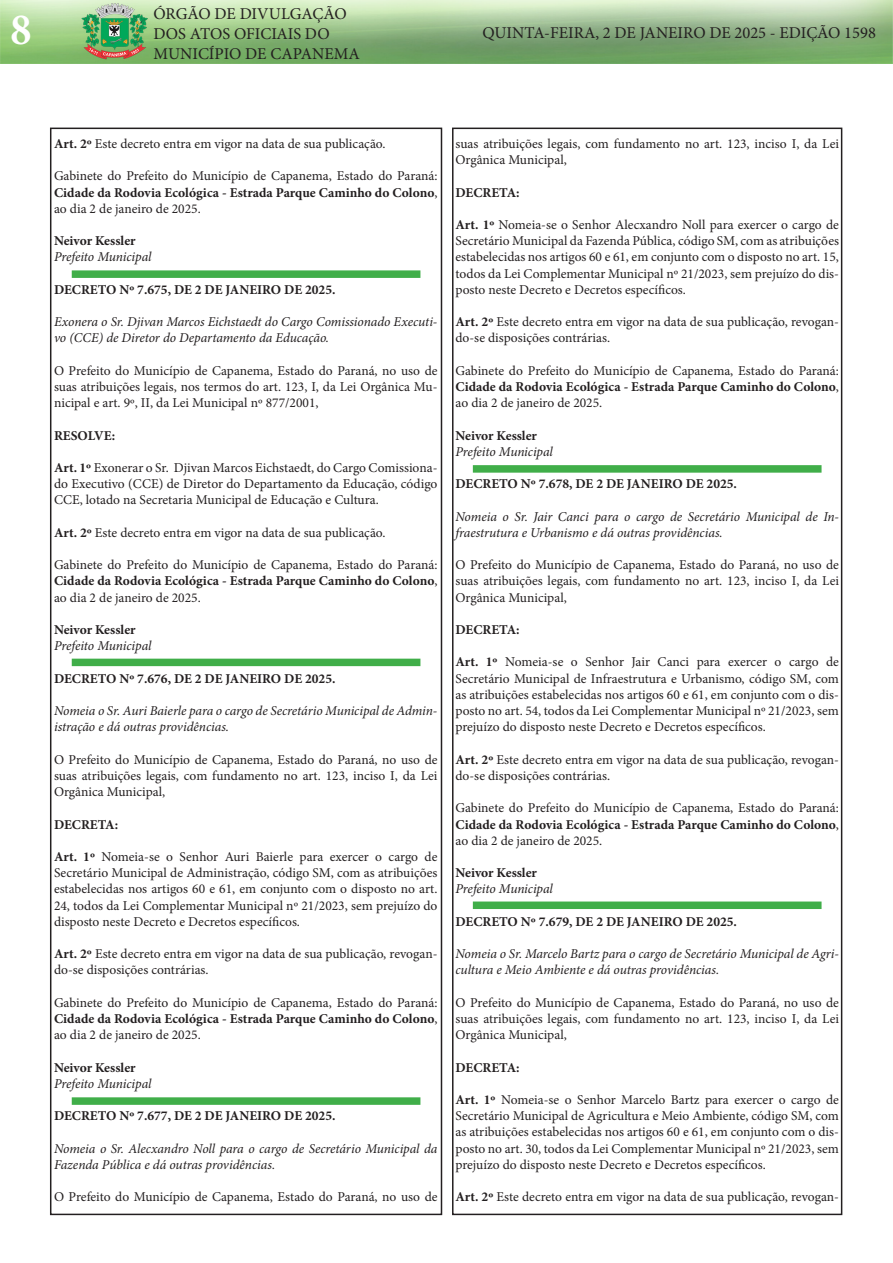
<style>
.page{position:relative;width:893px;height:1263px;background:#fff}
.page>*{position:absolute;margin:0;border:0;box-sizing:border-box;transform-origin:0 0}
.t1{font:700 condensed 45px "Minion Pro";color:#fff}
.t2{font:16.5px/19.8px "Minion Pro";color:#231f20}
.t3{font:13.5px/16.2px "Minion Pro";color:#231f20;text-align:justify}
.t4{font:italic 13.5px/16.2px "Minion Pro";letter-spacing:-.005em;color:#231f20}
.t5{font:700 13.5px "Minion Pro";color:#231f20}
.s1{font-weight:700}
</style>
<div class="page">
<div style="left:50px;top:128px;width:392px;height:1087px;border:2px solid #231f20"></div>
<img style="left:0;top:0;width:893px;height:64px">
<div style="left:452px;top:128px;width:390px;height:1087px;border:2px solid #231f20"></div>
<div style="left:72px;top:270px;width:348px;height:8px;background:#40ae49"></div>
<div style="left:72px;top:659px;width:348px;height:7px;background:#40ae49"></div>
<div style="left:72px;top:1097px;width:348px;height:8px;background:#40ae49"></div>
<div style="left:473px;top:465px;width:348px;height:8px;background:#40ae49"></div>
<div style="left:473px;top:901px;width:348px;height:8px;background:#40ae49"></div>
<h1 class="t1" style="left:11px;top:-1px;width:22px">8</h1>
<p class="t2" style="left:153px;top:4px;width:208px">ÓRGÃO DE DIVULGAÇÃO<br>DOS ATOS OFICIAIS DO<br>MUNICÍPIO DE CAPANEMA</p>
<p class="t2" style="left:482px;top:23px;width:395px">QUINTA-FEIRA, 2 DE JANEIRO DE 2025 - EDIÇÃO 1598</p>
<p class="t3" style="left:54px;top:136px;width:333px"><span class="s1">Art. 2º</span> Este decreto entra em vigor na data de sua publicação.</p>
<p class="t3" style="left:54px;top:168px;width:385px">Gabinete do Prefeito do Município de Capanema, Estado do Paraná:<br><span class="s1">Cidade da Rodovia Ecológica - Estrada Parque Caminho do Colono</span>, ao dia 2 de janeiro de 2025.</p>
<p class="t5" style="left:54px;top:231px;width:83px">Neivor Kessler</p>
<p class="t4" style="left:54px;top:249px;width:99px">Prefeito Municipal</p>
<p class="t5" style="left:54px;top:280px;width:283px">DECRETO Nº 7.675, DE 2 DE JANEIRO DE 2025.</p>
<p class="t4" style="left:54px;top:314px;width:385px">Exonera o Sr. Djivan Marcos Eichstaedt do Cargo Comissionado Executi&shy;vo (CCE) de Diretor do Departamento da Educação.</p>
<p class="t3" style="left:54px;top:362px;width:385px">O Prefeito do Município de Capanema, Estado do Paraná, no uso de suas atribuições legais, nos termos do art. 123, I, da Lei Orgânica Mu&shy;nicipal e art. 9º, II, da Lei Municipal nº 877/2001,</p>
<p class="t5" style="left:54px;top:426px;width:63px">RESOLVE:</p>
<p class="t3" style="left:54px;top:460px;width:385px"><span class="s1">Art. 1º</span> Exonerar o Sr. Djivan Marcos Eichstaedt, do Cargo Comissiona&shy;do Executivo (CCE) de Diretor do Departamento da Educação, código CCE, lotado na Secretaria Municipal de Educação e Cultura.</p>
<p class="t3" style="left:54px;top:524px;width:333px"><span class="s1">Art. 2º</span> Este decreto entra em vigor na data de sua publicação.</p>
<p class="t3" style="left:54px;top:557px;width:385px">Gabinete do Prefeito do Município de Capanema, Estado do Paraná:<br><span class="s1">Cidade da Rodovia Ecológica - Estrada Parque Caminho do Colono</span>, ao dia 2 de janeiro de 2025.</p>
<p class="t5" style="left:54px;top:620px;width:83px">Neivor Kessler</p>
<p class="t4" style="left:54px;top:638px;width:99px">Prefeito Municipal</p>
<p class="t5" style="left:54px;top:669px;width:283px">DECRETO Nº 7.676, DE 2 DE JANEIRO DE 2025.</p>
<p class="t4" style="left:54px;top:703px;width:385px">Nomeia o Sr. Auri Baierle para o cargo de Secretário Municipal de Admin&shy;istração e dá outras providências.</p>
<p class="t3" style="left:54px;top:751px;width:385px">O Prefeito do Município de Capanema, Estado do Paraná, no uso de suas atribuições legais, com fundamento no art. 123, inciso I, da Lei Orgânica Municipal,</p>
<p class="t5" style="left:54px;top:815px;width:66px">DECRETA:</p>
<p class="t3" style="left:54px;top:848px;width:385px"><span class="s1">Art. 1º</span> Nomeia-se o Senhor Auri Baierle para exercer o cargo de Secretário Municipal de Administração, código SM, com as atribuições estabelecidas nos artigos 60 e 61, em conjunto com o disposto no art.<br>24, todos da Lei Complementar Municipal nº 21/2023, sem prejuízo do disposto neste Decreto e Decretos específicos.</p>
<p class="t3" style="left:54px;top:946px;width:385px"><span class="s1">Art. 2º</span> Este decreto entra em vigor na data de sua publicação, revogan&shy;do-se disposições contrárias.</p>
<p class="t3" style="left:54px;top:994px;width:385px">Gabinete do Prefeito do Município de Capanema, Estado do Paraná:<br><span class="s1">Cidade da Rodovia Ecológica - Estrada Parque Caminho do Colono</span>, ao dia 2 de janeiro de 2025.</p>
<p class="t5" style="left:54px;top:1058px;width:83px">Neivor Kessler</p>
<p class="t4" style="left:54px;top:1075px;width:99px">Prefeito Municipal</p>
<p class="t5" style="left:54px;top:1106px;width:283px">DECRETO Nº 7.677, DE 2 DE JANEIRO DE 2025.</p>
<p class="t4" style="left:54px;top:1140px;width:385px">Nomeia o Sr. Alecxandro Noll para o cargo de Secretário Municipal da<br>Fazenda Pública e dá outras providências.</p>
<p class="t3" style="left:54px;top:1189px;width:385px">O Prefeito do Município de Capanema, Estado do Paraná, no uso de</p>
<p class="t3" style="left:455px;top:136px;width:385px">suas atribuições legais, com fundamento no art. 123, inciso I, da Lei<br>Orgânica Municipal,</p>
<p class="t5" style="left:455px;top:183px;width:66px">DECRETA:</p>
<p class="t3" style="left:455px;top:217px;width:385px"><span class="s1">Art. 1º</span> Nomeia-se o Senhor Alecxandro Noll para exercer o cargo de Secretário Municipal da Fazenda Pública, código SM, com as atribuições estabelecidas nos artigos 60 e 61, em conjunto com o disposto no art. 15, todos da Lei Complementar Municipal nº 21/2023, sem prejuízo do dis&shy;posto neste Decreto e Decretos específicos.</p>
<p class="t3" style="left:455px;top:314px;width:385px"><span class="s1">Art. 2º</span> Este decreto entra em vigor na data de sua publicação, revogan&shy;do-se disposições contrárias.</p>
<p class="t3" style="left:455px;top:362px;width:385px">Gabinete do Prefeito do Município de Capanema, Estado do Paraná:<br><span class="s1">Cidade da Rodovia Ecológica - Estrada Parque Caminho do Colono</span>, ao dia 2 de janeiro de 2025.</p>
<p class="t5" style="left:455px;top:426px;width:83px">Neivor Kessler</p>
<p class="t4" style="left:455px;top:443px;width:99px">Prefeito Municipal</p>
<p class="t5" style="left:455px;top:474px;width:283px">DECRETO Nº 7.678, DE 2 DE JANEIRO DE 2025.</p>
<p class="t4" style="left:455px;top:508px;width:385px">Nomeia o Sr. Jair Canci para o cargo de Secretário Municipal de In&shy;fraestrutura e Urbanismo e dá outras providências.</p>
<p class="t3" style="left:455px;top:557px;width:385px">O Prefeito do Município de Capanema, Estado do Paraná, no uso de suas atribuições legais, com fundamento no art. 123, inciso I, da Lei Orgânica Municipal,</p>
<p class="t5" style="left:455px;top:620px;width:66px">DECRETA:</p>
<p class="t3" style="left:455px;top:654px;width:385px"><span class="s1">Art. 1º</span> Nomeia-se o Senhor Jair Canci para exercer o cargo de Secretário Municipal de Infraestrutura e Urbanismo, código SM, com as atribuições estabelecidas nos artigos 60 e 61, em conjunto com o dis&shy;posto no art. 54, todos da Lei Complementar Municipal nº 21/2023, sem prejuízo do disposto neste Decreto e Decretos específicos.</p>
<p class="t3" style="left:455px;top:751px;width:385px"><span class="s1">Art. 2º</span> Este decreto entra em vigor na data de sua publicação, revogan&shy;do-se disposições contrárias.</p>
<p class="t3" style="left:455px;top:800px;width:385px">Gabinete do Prefeito do Município de Capanema, Estado do Paraná:<br><span class="s1">Cidade da Rodovia Ecológica - Estrada Parque Caminho do Colono</span>, ao dia 2 de janeiro de 2025.</p>
<p class="t5" style="left:455px;top:863px;width:83px">Neivor Kessler</p>
<p class="t4" style="left:455px;top:881px;width:99px">Prefeito Municipal</p>
<p class="t5" style="left:455px;top:912px;width:283px">DECRETO Nº 7.679, DE 2 DE JANEIRO DE 2025.</p>
<p class="t4" style="left:455px;top:946px;width:385px">Nomeia o Sr. Marcelo Bartz para o cargo de Secretário Municipal de Agri&shy;cultura e Meio Ambiente e dá outras providências.</p>
<p class="t3" style="left:455px;top:994px;width:385px">O Prefeito do Município de Capanema, Estado do Paraná, no uso de suas atribuições legais, com fundamento no art. 123, inciso I, da Lei Orgânica Municipal,</p>
<p class="t5" style="left:455px;top:1058px;width:66px">DECRETA:</p>
<p class="t3" style="left:455px;top:1091px;width:385px"><span class="s1">Art. 1º</span> Nomeia-se o Senhor Marcelo Bartz para exercer o cargo de Secretário Municipal de Agricultura e Meio Ambiente, código SM, com as atribuições estabelecidas nos artigos 60 e 61, em conjunto com o dis&shy;posto no art. 30, todos da Lei Complementar Municipal nº 21/2023, sem prejuízo do disposto neste Decreto e Decretos específicos.</p>
<p class="t3" style="left:455px;top:1189px;width:385px"><span class="s1">Art. 2º</span> Este decreto entra em vigor na data de sua publicação, revogan-</p>
</div>
